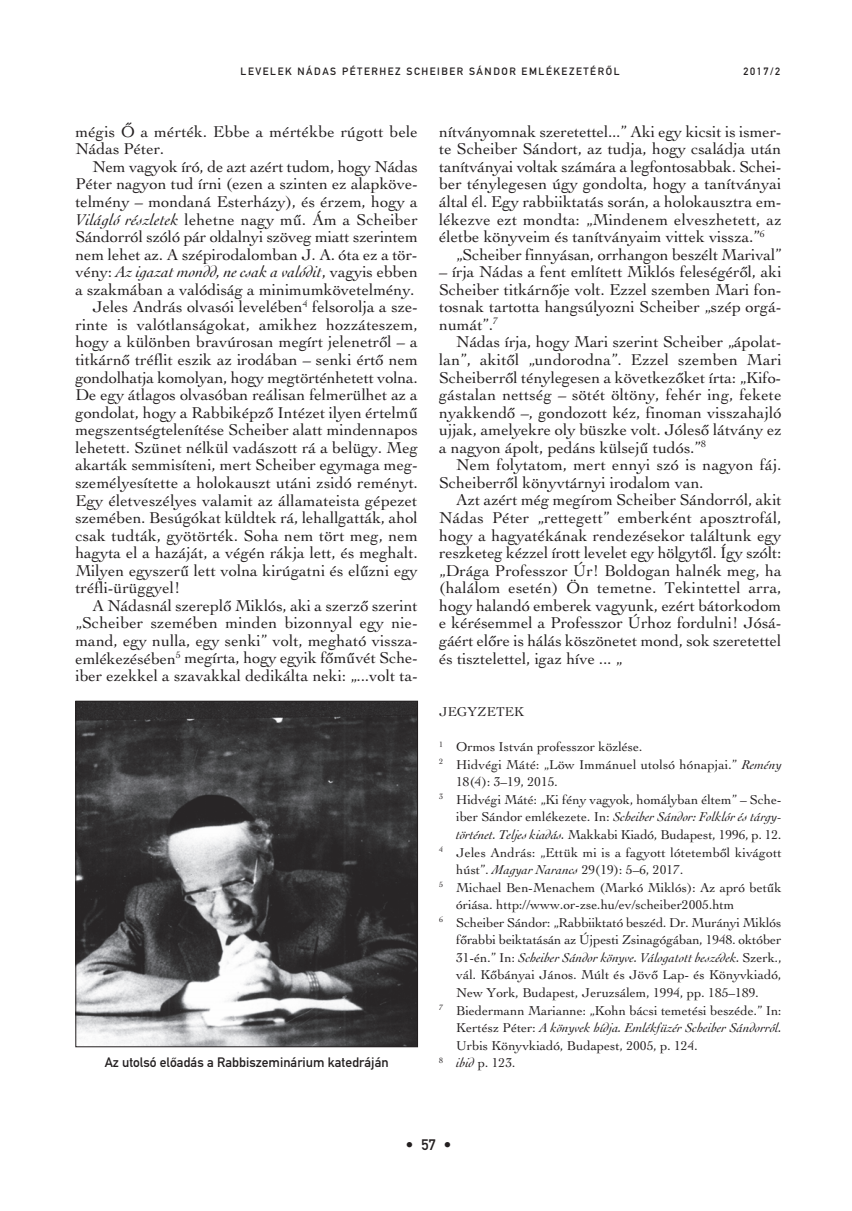
<style>
.page{position:relative;width:852px;height:1211px;background:#fff}
.page>*{position:absolute;margin:0;border:0;box-sizing:border-box;transform-origin:0 0}
.t1{font:16.5px/17.5px "Cochin H";color:#231f20;text-align:justify}
.t2{font:16.5px "Cochin Ital H";color:#231f20}
.t3{font:15px "DIN Mitte H";color:#231f20}
.t4{font:13.5px "Cochin H";color:#231f20}
.t5{font:13.5px "Cochin Ital H";color:#231f20}
.t6{font:13.5px "DIN Mitte H";color:#231f20}
.t7{font:10.5px "DIN Mitte H";letter-spacing:.15em;color:#231f20}
.t8{font:8.1px "Cochin H";color:#231f20}
.s1{font-family:"Cochin Ital H"}
.s2{font-family:"Cochin H"}
</style>
<div class="page">
<img style="left:77px;top:703px;width:339px;height:342px">
<div style="left:75px;top:701px;width:343px;height:346px;border:1px solid #231f20"></div>
<p class="t7" style="left:240px;top:68px;width:380px">LEVELEK NÁDAS PÉTERHEZ SCHEIBER SÁNDOR EMLÉKEZETÉRÔL</p>
<p class="t7" style="left:743px;top:68px;width:38px">2017/2</p>
<p class="t1" style="left:75px;top:124px;width:344px">mégis Ô a mérték. Ebbe a mértékbe rúgott bele<br>Nádas Péter.</p>
<p class="t1" style="left:75px;top:159px;width:344px;text-indent:17px">Nem vagyok író, de azt azért tudom, hogy Nádas Péter nagyon tud írni (ezen a szinten ez alapköve&shy;telmény – mondaná Esterházy), és érzem, hogy a <span class="s1">Világló részletek</span> lehetne nagy mû. Ám a Scheiber Sándorról szóló pár oldalnyi szöveg miatt szerintem nem lehet az. A szépirodalomban J. A. óta ez a tör-</p>
<p class="t2" style="left:75px;top:265px;width:344px"><span class="s2">vény:</span> Az igazat mondd, ne csak a valódit<span class="s2">, vagyis ebben</span></p>
<p class="t1" style="left:75px;top:282px;width:341px">a szakmában a valódiság a minimumkövetelmény.</p>
<p class="t1" style="left:92px;top:300px;width:327px">Jeles András olvasói levelében<sup>4</sup> felsorolja a sze-</p>
<p class="t1" style="left:75px;top:317px;width:344px">rinte is valótlanságokat, amikhez hozzáteszem,</p>
<p class="t1" style="left:75px;top:335px;width:344px">hogy a különben bravúrosan megírt jelenetrôl – a</p>
<p class="t1" style="left:75px;top:352px;width:344px">titkárnô tréflit eszik az irodában – senki értô nem</p>
<p class="t1" style="left:75px;top:370px;width:344px">gondolhatja komolyan, hogy megtörténhetett volna.</p>
<p class="t1" style="left:75px;top:387px;width:344px">De egy átlagos olvasóban reálisan felmerülhet az a</p>
<p class="t1" style="left:75px;top:405px;width:344px">gondolat, hogy a Rabbiképzô Intézet ilyen értelmû</p>
<p class="t1" style="left:75px;top:423px;width:344px">megszentségtelenítése Scheiber alatt mindennapos</p>
<p class="t1" style="left:75px;top:440px;width:344px">lehetett. Szünet nélkül vadászott rá a belügy. Meg</p>
<p class="t1" style="left:75px;top:458px;width:344px">akarták semmisíteni, mert Scheiber egymaga meg-</p>
<p class="t1" style="left:75px;top:475px;width:344px">személyesítette a holokauszt utáni zsidó reményt.</p>
<p class="t1" style="left:75px;top:493px;width:343px">Egy életveszélyes valamit az államateista gépezet</p>
<p class="t1" style="left:75px;top:510px;width:344px">szemében. Besúgókat küldtek rá, lehallgatták, ahol</p>
<p class="t1" style="left:75px;top:528px;width:344px">csak tudták, gyötörték. Soha nem tört meg, nem</p>
<p class="t1" style="left:75px;top:545px;width:344px">hagyta el a hazáját, a végén rákja lett, és meghalt.</p>
<p class="t1" style="left:75px;top:563px;width:344px">Milyen egyszerû lett volna kirúgatni és elûzni egy</p>
<p class="t1" style="left:75px;top:581px;width:107px">tréfli-ürüggyel!</p>
<p class="t1" style="left:92px;top:598px;width:327px">A Nádasnál szereplô Miklós, aki a szerzô szerint</p>
<p class="t1" style="left:75px;top:616px;width:344px">„Scheiber szemében minden bizonnyal egy nie-</p>
<p class="t1" style="left:75px;top:633px;width:344px">mand, egy nulla, egy senki” volt, megható vissza-</p>
<p class="t1" style="left:75px;top:651px;width:344px">emlékezésében<sup>5</sup> megírta, hogy egyik fômûvét Sche-</p>
<p class="t1" style="left:75px;top:668px;width:344px">iber ezekkel a szavakkal dedikálta neki: „...volt ta-</p>
<p class="t1" style="left:439px;top:124px;width:344px">nítványomnak szeretettel...” Aki egy kicsit is ismer&shy;te Scheiber Sándort, az tudja, hogy családja után tanítványai voltak számára a legfontosabbak. Schei - ber ténylegesen úgy gondolta, hogy a tanítványai által él. Egy rabbiiktatás során, a holokausztra em&shy;lékezve ezt mondta: „Mindenem elveszhetett, az életbe könyveim és tanítványaim vittek vissza.”<sup>6</sup></p>
<p class="t1" style="left:456px;top:247px;width:327px">„Scheiber finnyásan, orrhangon beszélt Marival”</p>
<p class="t1" style="left:439px;top:265px;width:344px">– írja Nádas a fent említett Miklós feleségérôl, aki Scheiber titkárnôje volt. Ezzel szemben Mari fon&shy;tosnak tartotta hangsúlyozni Scheiber „szép orgá&shy;numát”.<sup>7</sup></p>
<p class="t1" style="left:439px;top:335px;width:344px;text-indent:17px">Nádas írja, hogy Mari szerint Scheiber „ápolat&shy;lan”, akitôl „undorodna”. Ezzel szemben Mari Scheiberrôl ténylegesen a következôket írta: „Kifo&shy;gástalan nettség – sötét öltöny, fehér ing, fekete nyakkendô –, gondozott kéz, finoman visszahajló ujjak, amelyekre oly büszke volt. Jólesô látvány ez a nagyon ápolt, pedáns külsejû tudós.”<sup>8</sup></p>
<p class="t1" style="left:439px;top:458px;width:344px;text-indent:17px">Nem folytatom, mert ennyi szó is nagyon fáj.<br>Scheiberrôl könyvtárnyi irodalom van.</p>
<p class="t1" style="left:439px;top:493px;width:344px;text-indent:17px">Azt azért még megírom Scheiber Sándorról, akit Nádas Péter „rettegett” emberként aposztrofál, hogy a hagyatékának rendezésekor találtunk egy reszketeg kézzel írott levelet egy hölgytôl. Így szólt: „Drága Professzor Úr! Boldogan halnék meg, ha (halálom esetén) Ön temetne. Tekintettel arra, hogy halandó emberek vagyunk, ezért bátorkodom e kérésemmel a Professzor Úrhoz fordulni! Jósá&shy;gáért elôre is hálás köszönetet mond, sok szeretettel és tisztelettel, igaz híve ... „</p>
<p class="t4" style="left:439px;top:706px;width:86px">JEGYZETEK</p>
<p class="t4" style="left:439px;top:741px;width:205px"><sup>1</sup> Ormos István professzor közlése.</p>
<p class="t4" style="left:439px;top:759px;width:344px"><sup>2</sup> Hidvégi Máté: „Löw Immánuel utolsó hónapjai.” <span class="s1">Remény</span></p>
<p class="t4" style="left:456px;top:777px;width:103px">18(4): 3–19, 2015.</p>
<p class="t4" style="left:439px;top:794px;width:344px"><sup>3</sup> Hidvégi Máté: „Ki fény vagyok, homályban éltem” – Sche-</p>
<p class="t5" style="left:456px;top:812px;width:327px"><span class="s2">iber Sándor emlékezete. In:</span> Scheiber Sándor: Folklór és tárgy-</p>
<p class="t4" style="left:456px;top:829px;width:327px"><span class="s1">történet. Teljes kiadás.</span> Makkabi Kiadó, Budapest, 1996, p. 12.</p>
<p class="t4" style="left:439px;top:847px;width:344px"><sup>4</sup> Jeles András: „Ettük mi is a fagyott lótetembôl kivágott</p>
<p class="t4" style="left:456px;top:864px;width:229px">húst”. <span class="s1">Magyar Narancs</span> 29(19): 5–6, 2017.</p>
<p class="t4" style="left:439px;top:882px;width:344px"><sup>5</sup> Michael Ben-Menachem (Markó Miklós): Az apró betûk</p>
<p class="t4" style="left:456px;top:899px;width:279px">óriása. http://www.or-zse.hu/ev/scheiber2005.htm</p>
<p class="t4" style="left:439px;top:917px;width:343px"><sup>6</sup> Scheiber Sándor: „Rabbiiktató beszéd. Dr. Murányi Miklós</p>
<p class="t4" style="left:456px;top:934px;width:326px">fôrabbi beiktatásán az Újpesti Zsinagógában, 1948. október</p>
<p class="t5" style="left:456px;top:952px;width:327px"><span class="s2">31-én.” In:</span> Scheiber Sándor könyve. Válogatott beszédek. <span class="s2">Szerk.,</span></p>
<p class="t4" style="left:456px;top:970px;width:327px">vál. Kôbányai János. Múlt és Jövô Lap- és Könyvkiadó,</p>
<p class="t4" style="left:456px;top:987px;width:304px">New York, Budapest, Jeruzsálem, 1994, pp. 185–189.</p>
<p class="t4" style="left:439px;top:1005px;width:344px"><sup>7</sup> Biedermann Marianne: „Kohn bácsi temetési beszéde.” In:</p>
<p class="t5" style="left:456px;top:1022px;width:327px"><span class="s2">Kertész Péter:</span> A könyvek hídja. Emlékfüzér Scheiber Sándorról.</p>
<p class="t4" style="left:456px;top:1040px;width:243px">Urbis Könyvkiadó, Budapest, 2005, p. 124.</p>
<p class="t8" style="left:439px;top:1057px;width:6px">8</p>
<p class="t6" style="left:105px;top:1057px;width:285px">Az utolsó elôadás a Rabbiszeminárium katedráján</p>
<p class="t4" style="left:456px;top:1057px;width:61px"><span class="s1">ibid</span> p. 123.</p>
<p class="t3" style="left:406px;top:1139px;width:47px">•57•</p>
</div>
